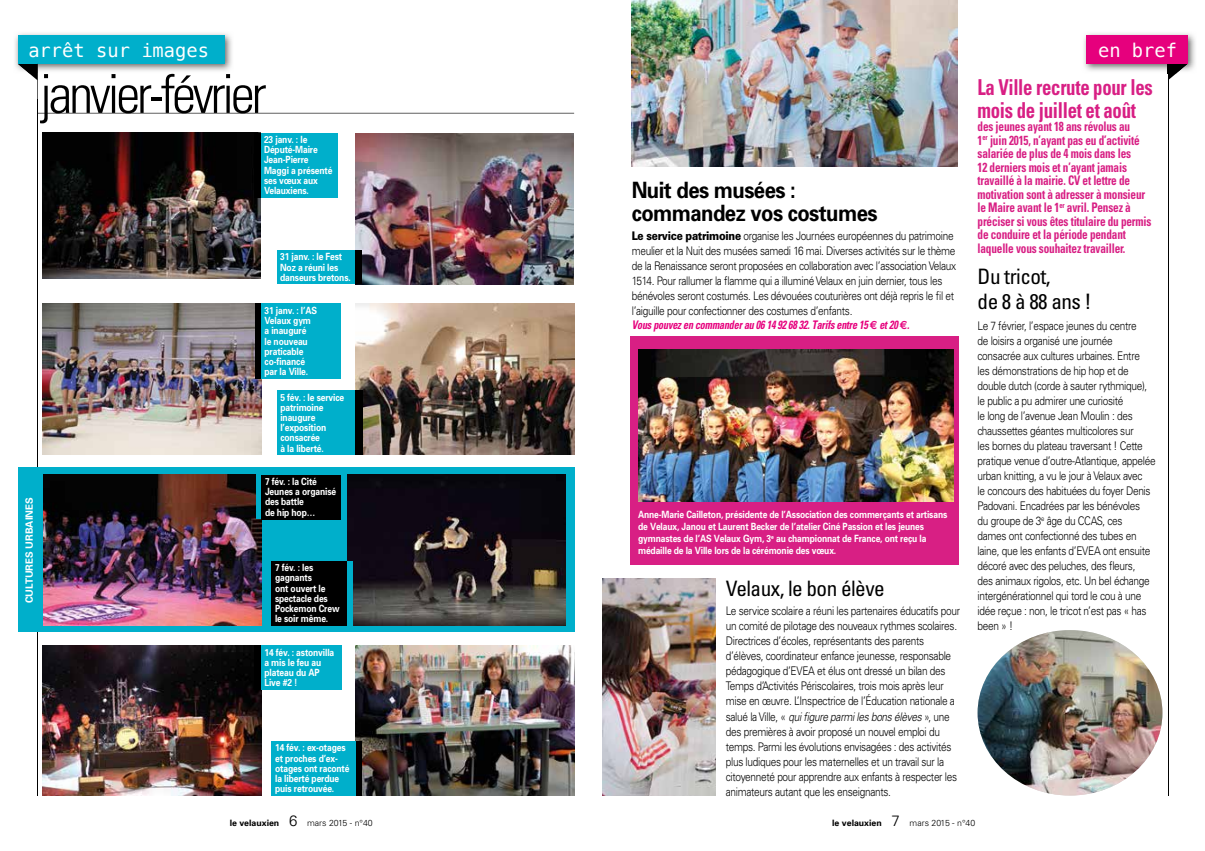
<style>
.page{position:relative;width:1205px;height:851px;background:#fff}
.page>*{position:absolute;margin:0;border:0;box-sizing:border-box;transform-origin:0 0}
.t1{font:300 condensed 53.75px "Univers";letter-spacing:-.06em;color:#000}
.t2{font:700 22.5px/22.5px "Univers";letter-spacing:-.025em;color:#000;scale:.9 1}
.t3{font:700 condensed 21.88px/22.5px "Univers";letter-spacing:-.015em;color:#d81f84;scale:.85 1}
.t4{font:condensed 21.25px/25.5px "Univers";letter-spacing:-.025em;color:#000}
.t5{font:18.75px "Menlo";color:#fff}
.t6{font:700 condensed 13.12px/13.5px "Univers";letter-spacing:-.015em;color:#d81f84;scale:.85 1}
.t7{font:300 11.88px/15px "Univers";letter-spacing:-.03em;color:#000;scale:.85 1}
.t8{font:700 10px/10.2px "Univers";letter-spacing:-.015em;color:#fff;scale:.85 1}
.t9{font:700 10px "Univers";letter-spacing:-.015em;color:#fff}
.t10{font:300 8.75px "Univers";color:#000}
.s1{font-weight:900}
.s2{font-weight:700;font-style:italic;font-stretch:condensed;color:#e6007d}
.s3{font-family:"Euro Sans";font-weight:700;color:#e6007d}
.s4{font-style:italic}
.s5{font-weight:700}
.s6{font-size:15px}
</style>
<div class="page">
<hr style="left:1168px;top:64px;width:1px;height:732px;background:#000">
<img style="left:15px;top:33px;width:217px;height:36px">
<div style="left:18px;top:35px;width:206px;height:29px;background:#00afcb"></div>
<svg style="left:18px;top:64px;width:556px;height:49px"></svg>
<hr style="left:37px;top:99px;width:1px;height:696px;background:#000">
<img style="left:1084px;top:33px;width:111px;height:40px">
<svg style="left:1168px;top:64px;width:19px;height:16px"></svg>
<div style="left:1086px;top:35px;width:101px;height:29px;background:#e6007d"></div>
<img style="left:43px;top:133px;width:218px;height:145px">
<img style="left:43px;top:645px;width:218px;height:150px">
<img style="left:356px;top:645px;width:218px;height:150px">
<div style="left:261px;top:645px;width:80px;height:44px;background:#00afcb"></div>
<div style="left:255px;top:645px;width:6px;height:44px;background:#000"></div>
<div style="left:272px;top:741px;width:84px;height:54px;background:#00afcb"></div>
<div style="left:356px;top:741px;width:5px;height:54px;background:#000"></div>
<img style="left:43px;top:303px;width:218px;height:152px">
<img style="left:356px;top:303px;width:218px;height:152px">
<div style="left:261px;top:303px;width:79px;height:75px;background:#00afcb"></div>
<div style="left:255px;top:303px;width:6px;height:75px;background:#000"></div>
<div style="left:277px;top:390px;width:79px;height:65px;background:#00afcb"></div>
<div style="left:356px;top:390px;width:7px;height:65px;background:#000"></div>
<div style="left:18px;top:467px;width:556px;height:164px;background:#00afcb"></div>
<img style="left:43px;top:474px;width:219px;height:151px">
<img style="left:347px;top:474px;width:219px;height:151px">
<div style="left:271px;top:561px;width:76px;height:64px;background:#000"></div>
<div style="left:347px;top:561px;width:6px;height:64px;background:#00afcb"></div>
<div style="left:256px;top:474px;width:6px;height:45px;background:#00afcb"></div>
<img style="left:355px;top:133px;width:219px;height:151px">
<div style="left:260px;top:133px;width:78px;height:65px;background:#00afcb"></div>
<div style="left:255px;top:133px;width:6px;height:65px;background:#000"></div>
<div style="left:277px;top:250px;width:78px;height:34px;background:#00afcb"></div>
<div style="left:355px;top:250px;width:7px;height:34px;background:#000"></div>
<div style="left:261px;top:474px;width:80px;height:45px;background:#000"></div>
<img style="left:632px;top:0;width:326px;height:166px">
<img style="left:602px;top:578px;width:114px;height:217px">
<div style="left:631px;top:336px;width:328px;height:228px;background:#d81f84"></div>
<img style="left:638px;top:350px;width:315px;height:151px">
<img style="left:977px;top:630px;width:185px;height:165px">
<h3 class="t5" style="left:28px;top:37px;width:182px">arrêt sur images</h3>
<h3 class="t5" style="left:1098px;top:37px;width:81px">en bref</h3>
<h1 class="t1" style="left:40px;top:62px;width:228px">janvier-février</h1>
<p class="t8" style="left:264px;top:134px;width:82px">23 janv. : le<br>Député-Maire<br>Jean-Pierre<br>Maggi a présenté ses vœux aux<br>Velauxiens.</p>
<p class="t8" style="left:280px;top:252px;width:85px">31 janv. : le Fest<br>Noz a réuni les danseurs bretons.</p>
<p class="t9" style="left:23px;top:603px;width:108px;rotate:-90deg">CULTURES URBAINES</p>
<p class="t8" style="left:264px;top:305px;width:63px">31 janv. : l’AS<br>Velaux gym a inauguré<br>le nouveau praticable co-financé par la Ville.</p>
<p class="t8" style="left:280px;top:392px;width:77px">5 fév. : le service patrimoine inaugure l’exposition consacrée<br>à la liberté.</p>
<p class="t8" style="left:265px;top:476px;width:85px">7 fév. : la Cité<br>Jeunes a organisé des battle<br>de hip hop…</p>
<p class="t8" style="left:275px;top:562px;width:77px">7 fév. : les gagnants<br>ont ouvert le spectacle des<br>Pockemon Crew le soir même.</p>
<p class="t8" style="left:264px;top:647px;width:84px">14 fév. : astonvilla a mis le feu au plateau du AP<br>Live #2 !</p>
<p class="t8" style="left:275px;top:742px;width:89px">14 fév. : ex-otages et proches d’ex&shy;otages ont raconté la liberté perdue puis retrouvée.</p>
<h2 class="t2" style="left:632px;top:179px;width:275px">Nuit des musées : commandez vos costumes</h2>
<p class="t7" style="left:632px;top:228px;width:383px"><span class="s1">Le service patrimoine</span> organise les Journées européennes du patrimoine meulier et la Nuit des musées samedi 16 mai. Diverses activités sur le thème de la Renaissance seront proposées en collaboration avec l’association Velaux 1514. Pour rallumer la flamme qui a illuminé Velaux en juin dernier, tous les bénévoles seront costumés. Les dévouées couturières ont déjà repris le fil et l’aiguille pour confectionner des costumes d’enfants.<br><span class="s2">Vous pouvez en commander au 06 14 92 68 32. Tarifs entre 15</span> <span class="s3">€</span> <span class="s2">et 20</span> <span class="s3">€</span><span class="s2">.</span></p>
<p class="t8" style="left:638px;top:508px;width:365px;line-height:12px">Anne-Marie Cailleton, présidente de l’Association des commerçants et artisans de Velaux, Janou et Laurent Becker de l’atelier Ciné Passion et les jeunes gymnastes de l’AS Velaux Gym, 3<sup>e</sup> au championnat de France, ont reçu la médaille de la Ville lors de la cérémonie des vœux.</p>
<h3 class="t4" style="left:726px;top:575px;width:161px">Velaux, le bon élève</h3>
<p class="t7" style="left:726px;top:603px;width:277px">Le service scolaire a réuni les partenaires éducatifs pour un comité de pilotage des nouveaux rythmes scolaires.<br>Directrices d’écoles, représentants des parents d’élèves, coordinateur enfance jeunesse, responsable pédagogique d’EVEA et élus ont dressé un bilan des Temps d’Activités Périscolaires, trois mois après leur mise en œuvre. L’Inspectrice de l’Éducation nationale a salué la Ville, « <span class="s4">qui figure parmi les bons élèves</span> », une des premières à avoir proposé un nouvel emploi du temps. Parmi les évolutions envisagées : des activités plus ludiques pour les maternelles et un travail sur la citoyenneté pour apprendre aux enfants à respecter les animateurs autant que les enseignants.</p>
<h3 class="t3" style="left:977px;top:76px;width:208px">La Ville recrute pour les mois de juillet et août</h3>
<p class="t6" style="left:977px;top:120px;width:206px">des jeunes ayant 18 ans révolus au<br>1<sup>er</sup> juin 2015, n’ayant pas eu d’activité salariée de plus de 4 mois dans les<br>12 derniers mois et n’ayant jamais travaillé à la mairie. CV et lettre de motivation sont à adresser à monsieur le Maire avant le 1<sup>er</sup> avril. Pensez à préciser si vous êtes titulaire du permis de conduire et la période pendant laquelle vous souhaitez travailler.</p>
<h3 class="t4" style="left:977px;top:263px;width:116px">Du tricot,<br>de 8 à 88 ans !</h3>
<p class="t7" style="left:977px;top:318px;width:211px">Le 7 février, l’espace jeunes du centre<br>de loisirs a organisé une journée consacrée aux cultures urbaines. Entre<br>les démonstrations de hip hop et de double dutch (corde à sauter rythmique), le public a pu admirer une curiosité<br>le long de l’avenue Jean Moulin : des chaussettes géantes multicolores sur<br>les bornes du plateau traversant ! Cette pratique venue d’outre-Atlantique, appelée urban knitting, a vu le jour à Velaux avec<br>le concours des habituées du foyer Denis Padovani. Encadrées par les bénévoles<br>du groupe de 3<sup>e</sup> âge du CCAS, ces<br>dames ont confectionné des tubes en laine, que les enfants d’EVEA ont ensuite décoré avec des peluches, des fleurs,<br>des animaux rigolos, etc. Un bel échange intergénérationnel qui tord le cou à une idée reçue : non, le tricot n’est pas « has been » !</p>
<p class="t10" style="left:230px;top:817px;width:145px"><span class="s5">le velauxien</span> <span class="s6">6</span> mars 2015 - n°40</p>
<p class="t10" style="left:832px;top:817px;width:145px"><span class="s5">le velauxien</span> <span class="s6">7</span> mars 2015 - n°40</p>
</div>
